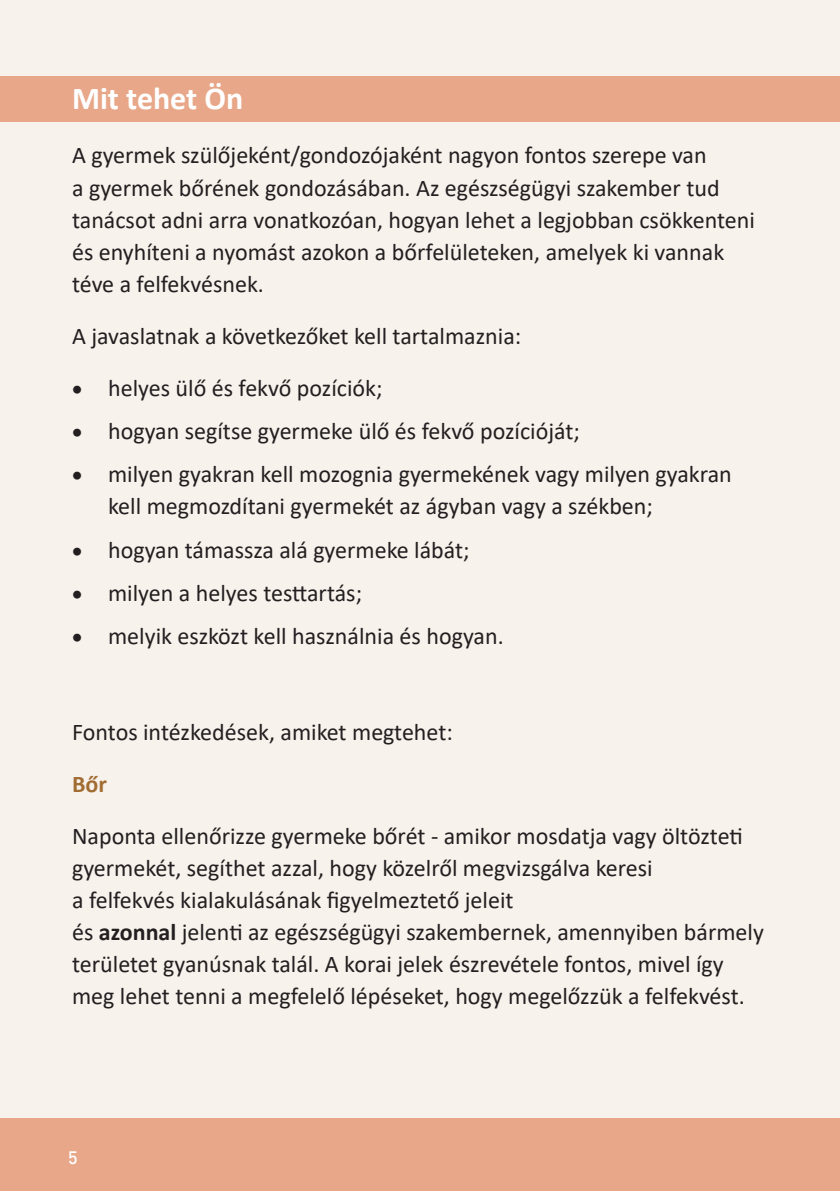
<style>
.page{position:relative;width:840px;height:1191px;background:#fff}
.page>*{position:absolute;margin:0;border:0;box-sizing:border-box;transform-origin:0 0}
.t1{font:700 32px "Calibri";color:#fff}
.List_Paragraph{font:24px/32px "Calibri";color:#231f20}
.t2{font:700 24px "Calibri";color:#a26d33}
.t3{font:18px "DIN Medium Alternate";color:#fff}
.s1{font-weight:700}
</style>
<div class="page">
<div style="left:0;top:0;width:839px;height:1191px;background:#f8f2ec"></div>
<div style="left:0;top:1119px;width:839px;height:72px;background:#e8a789"></div>
<div style="left:0;top:76px;width:839px;height:46px;background:#e8a789"></div>
<p class="t1" style="left:72px;top:76px;width:173px">Mit tehet Ön</p>
<p class="List_Paragraph" style="left:72px;top:139px;width:684px">A gyermek szülőjeként/gondozójaként nagyon fontos szerepe van<br>a gyermek bőrének gondozásában. Az egészségügyi szakember tud tanácsot adni arra vonatkozóan, hogyan lehet a legjobban csökkenteni és enyhíteni a nyomást azokon a bőrfelületeken, amelyek ki vannak téve a felfekvésnek.</p>
<p class="List_Paragraph" style="left:72px;top:319px;width:450px">A javaslatnak a következőket kell tartalmaznia:</p>
<p class="List_Paragraph" style="left:72px;top:371px;width:312px">• helyes ülő és fekvő pozíciók;</p>
<p class="List_Paragraph" style="left:72px;top:414px;width:509px">• hogyan segítse gyermeke ülő és fekvő pozícióját;</p>
<p class="List_Paragraph" style="left:108px;top:458px;width:625px;text-indent:-36px">• milyen gyakran kell mozognia gyermekének vagy milyen gyakran kell megmozdítani gyermekét az ágyban vagy a székben;</p>
<p class="List_Paragraph" style="left:72px;top:533px;width:399px">• hogyan támassza alá gyermeke lábát;</p>
<p class="List_Paragraph" style="left:72px;top:576px;width:291px">• milyen a helyes testtartás;</p>
<p class="List_Paragraph" style="left:72px;top:620px;width:433px">• melyik eszközt kell használnia és hogyan.</p>
<p class="List_Paragraph" style="left:72px;top:715px;width:382px">Fontos intézkedések, amiket megtehet:</p>
<p class="t2" style="left:72px;top:767px;width:36px">Bőr</p>
<p class="List_Paragraph" style="left:72px;top:819px;width:693px">Naponta ellenőrizze gyermeke bőrét - amikor mosdatja vagy öltözteti gyermekét, segíthet azzal, hogy közelről megvizsgálva keresi<br>a felfekvés kialakulásának figyelmeztető jeleit<br>és <span class="s1">azonnal</span> jelenti az egészségügyi szakembernek, amennyiben bármely területet gyanúsnak talál. A korai jelek észrevétele fontos, mivel így meg lehet tenni a megfelelő lépéseket, hogy megelőzzük a felfekvést.</p>
<p class="t3" style="left:68px;top:1144px;width:11px">5</p>
</div>
